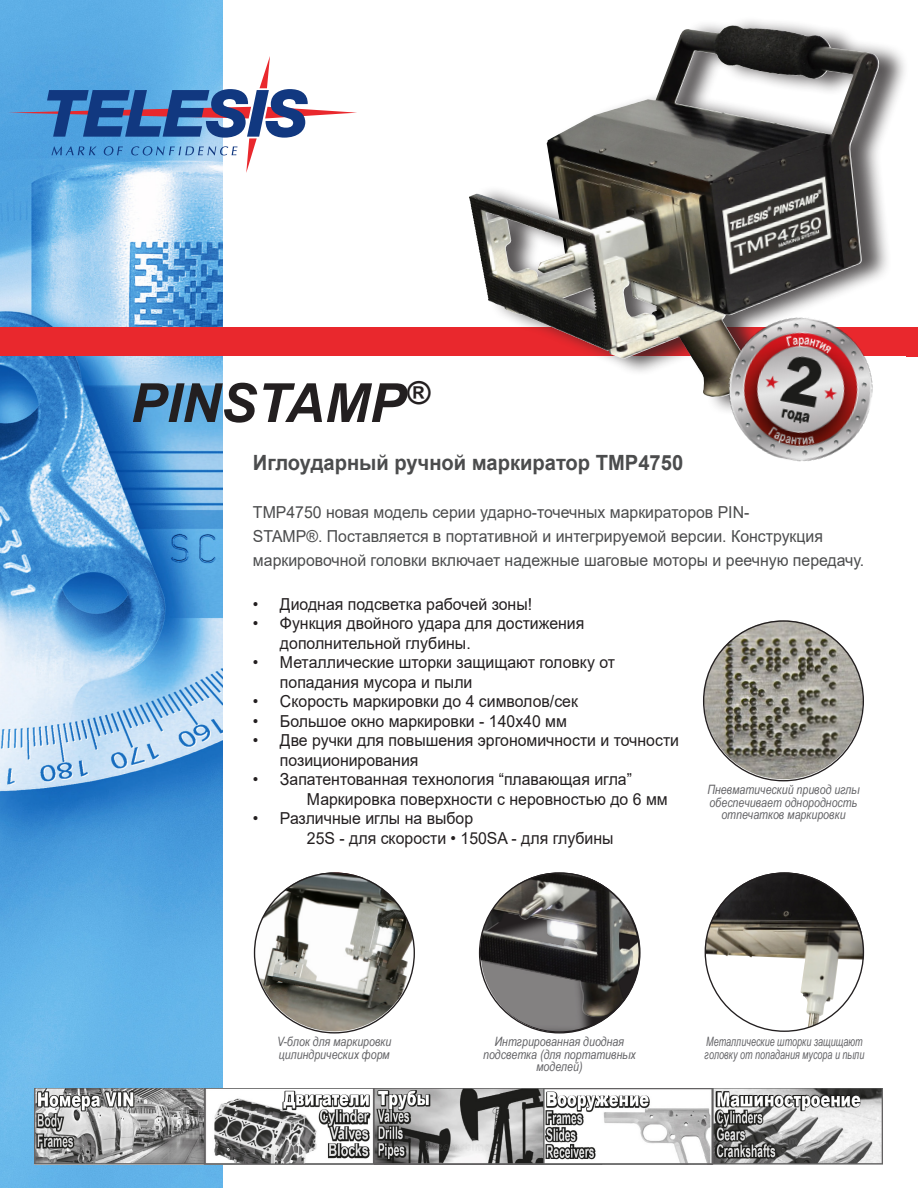
<style>
.page{position:relative;width:918px;height:1188px;background:#fff}
.page>*{position:absolute;margin:0;border:0;box-sizing:border-box;transform-origin:0 0}
.t1{font:italic 700 54px "Arial";color:#231f20}
.t2{font:700 21px "Arial";color:#4b4c4d;scale:.96 1}
.t3{font:16.5px/19.5px "Arial";color:#231f20;scale:.96 1}
.t4{font:16.5px/24px "Arial";color:#4b4c4d;scale:.96 1}
.t5{font:italic 12.9px/12.3px "Arial Narrow";color:#636366;text-align:center}
.t6{font:italic 12.9px/12.3px "Arial Narrow";color:#636366;scale:.85 1}
</style>
<div class="page">
<img style="left:0;top:0;width:222px;height:1188px">
<svg style="left:8px;top:56px;width:349px;height:117px"></svg>
<div style="left:0;top:328px;width:918px;height:28px;background:#e9282d"></div>
<img style="left:255px;top:872px;width:159px;height:159px;border-radius:79px">
<img style="left:705px;top:872px;width:159px;height:156px">
<img style="left:480px;top:872px;width:159px;height:159px;border-radius:79px">
<div style="left:472px;top:16px;width:437px;height:399px;background:#231f20;opacity:.75"></div>
<img style="left:469px;top:26px;width:259px;height:279px">
<img style="left:704px;top:620px;width:159px;height:159px;border-radius:79px">
<img style="left:716px;top:305px;width:170px;height:157px">
<img style="left:34px;top:1089px;width:848px;height:75px">
<p class="t1" style="left:131px;top:367px;width:300px">PINSTAMP<sup>®</sup></p>
<p class="t2" style="left:253px;top:448px;width:450px">Иглоударный ручной маркиратор TMP4750</p>
<p class="t4" style="left:253px;top:501px;width:638px">ТМР4750 новая модель серии ударно-точечных маркираторов PIN-<br>STAMP®. Поставляется в портативной и интегрируемой версии. Конструкция маркировочной головки включает надежные шаговые моторы и реечную передачу.</p>
<p class="t3" style="left:253px;top:594px;width:292px">• Диодная подсветка рабочей зоны!</p>
<p class="t3" style="left:280px;top:614px;width:319px;text-indent:-27px">• Функция двойного удара для достижения дополнительной глубины.</p>
<p class="t3" style="left:280px;top:653px;width:351px;text-indent:-27px">• Металлические шторки защищают головку от попадания мусора и пыли</p>
<p class="t3" style="left:253px;top:692px;width:340px">• Скорость маркировки до 4 символов/сек</p>
<p class="t3" style="left:253px;top:711px;width:329px">• Большое окно маркировки - 140х40 мм</p>
<p class="t3" style="left:280px;top:731px;width:417px;text-indent:-27px">• Две ручки для повышения эргономичности и точности позиционирования</p>
<p class="t3" style="left:307px;top:770px;width:377px;text-indent:-54px">• Запатентованная технология “плавающая игла”<br>Маркировка поверхности с неровностью до 6 мм</p>
<p class="t3" style="left:307px;top:809px;width:321px;text-indent:-54px">• Различные иглы на выбор<br>25S - для скорости • 150SA - для глубины</p>
<p class="t5" style="left:707px;top:783px;width:154px">Пневматический привод иглы обеспечивает однородность отпечатков маркировки</p>
<p class="t5" style="left:277px;top:1035px;width:116px;text-align:left">V-блок для маркировки цилиндрических форм</p>
<p class="t6" style="left:705px;top:1035px;width:189px">Металлические шторки защищают головку от попадания мусора и пыли</p>
<p class="t5" style="left:483px;top:1035px;width:154px">Интгрированная диодная подсветка (для портативных моделей)</p>
</div>
